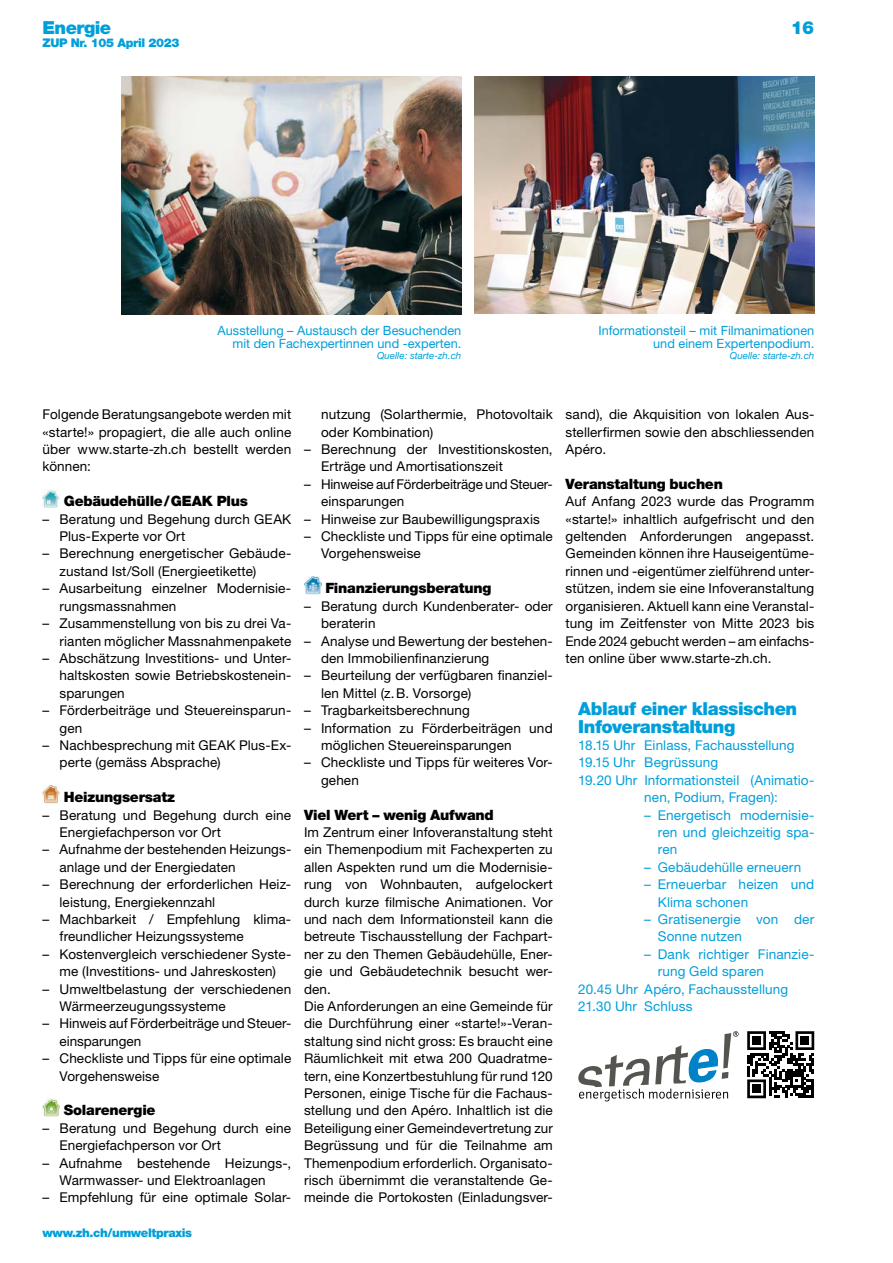
<style>
.page{position:relative;width:893px;height:1263px;background:#fff}
.page>*{position:absolute;margin:0;border:0;box-sizing:border-box;transform-origin:0 0}
.t1{font:900 18px/17.4px "Helvetica Neue LT Std";letter-spacing:-.025em;color:#009fda}
.t2{font:900 14.25px "Helvetica Neue LT Std";letter-spacing:-.015em;color:#000}
.t3{font:13.5px/17.4px "Helvetica Neue LT Std";letter-spacing:.01em;color:#000}
.t4{font:13.5px/17.4px "Helvetica Neue LT Std";letter-spacing:.01em;color:#009fda}
.t5{font:13.5px/17.4px "Helvetica Neue LT Std";letter-spacing:-.01em;color:#000}
.t6{font:12.75px/13.5px "Helvetica Neue LT Std";color:#009fda;text-align:right}
.t7{font:900 12px "Helvetica Neue LT Std";letter-spacing:-.03em;color:#009fda}
.t8{font:italic 9.75px "Helvetica Neue LT Std";color:#009fda}
</style>
<div class="page">
<img style="left:121px;top:77px;width:340px;height:238px">
<img style="left:474px;top:77px;width:340px;height:237px">
<img style="left:43px;top:489px;width:17px;height:19px">
<svg style="left:578px;top:1031px;width:160px;height:70px"></svg>
<img style="left:304px;top:576px;width:17px;height:18px">
<img style="left:43px;top:785px;width:17px;height:19px">
<img style="left:43px;top:1098px;width:17px;height:18px">
<svg style="left:747px;top:1031px;width:67px;height:67px"></svg>
<div style="left:753px;top:1036px;width:8px;height:9px;background:#000"></div>
<div style="left:801px;top:1036px;width:8px;height:9px;background:#000"></div>
<div style="left:753px;top:1085px;width:8px;height:8px;background:#000"></div>
<h1 class="t1" style="left:43px;top:19px;width:70px">Energie</h1>
<p class="t7" style="left:43px;top:35px;width:139px">ZUP Nr. 105 April 2023</p>
<h1 class="t1" style="left:791px;top:19px;width:25px">16</h1>
<p class="t6" style="left:218px;top:323px;width:245px">Ausstellung – Austausch der Besuchenden mit den Fachexpertinnen und -experten.</p>
<p class="t8" style="left:377px;top:350px;width:86px">Quelle: starte-zh.ch</p>
<p class="t6" style="left:598px;top:323px;width:217px">Informationsteil – mit Filmanimationen und einem Expertenpodium.</p>
<p class="t8" style="left:730px;top:350px;width:86px">Quelle: starte-zh.ch</p>
<p class="t3" style="left:43px;top:406px;width:250px;text-align:justify">Folgende Beratungsangebote werden mit «starte!» propagiert, die alle auch online über www.starte-zh.ch bestellt werden können:</p>
<p class="t2" style="left:64px;top:493px;width:186px">Gebäudehülle / GEAK Plus</p>
<p class="t3" style="left:60px;top:510px;width:233px;text-indent:-17px">– Beratung und Begehung durch GEAK<br>Plus-Experte vor Ort</p>
<p class="t3" style="left:60px;top:545px;width:233px;text-indent:-17px">– Berechnung energetischer Gebäude&shy;zustand Ist/Soll (Energieetikette)</p>
<p class="t3" style="left:60px;top:580px;width:233px;text-indent:-17px">– Ausarbeitung einzelner Modernisie&shy;rungsmassnahmen</p>
<p class="t3" style="left:43px;top:614px;width:250px;text-align:right">– Zusammenstellung von bis zu drei Va&shy;rianten möglicher Massnahmenpakete</p>
<p class="t3" style="left:60px;top:649px;width:233px;text-align:justify;text-indent:-17px">– Abschätzung Investitions- und Unter&shy;haltskosten sowie Betriebskostenein&shy;sparungen</p>
<p class="t3" style="left:60px;top:701px;width:233px;text-indent:-17px">– Förderbeiträge und Steuereinsparun&shy;gen</p>
<p class="t3" style="left:60px;top:736px;width:233px;text-indent:-17px">– Nachbesprechung mit GEAK Plus-Ex&shy;perte (gemäss Absprache)</p>
<p class="t2" style="left:64px;top:788px;width:113px">Heizungsersatz</p>
<p class="t3" style="left:60px;top:806px;width:233px;text-indent:-17px">– Beratung und Begehung durch eine<br>Energiefachperson vor Ort</p>
<p class="t3" style="left:60px;top:841px;width:233px;text-indent:-17px">– Aufnahme der bestehenden Heizungs&shy;anlage und der Energiedaten</p>
<p class="t3" style="left:60px;top:875px;width:233px;text-indent:-17px">– Berechnung der erforderlichen Heiz&shy;leistung, Energiekennzahl</p>
<p class="t3" style="left:60px;top:910px;width:233px;text-indent:-17px">– Machbarkeit / Empfehlung klima&shy;freundlicher Heizungssysteme</p>
<p class="t3" style="left:43px;top:945px;width:250px;text-align:center">– Kostenvergleich verschiedener Syste&shy;me (Investitions- und Jahreskosten)</p>
<p class="t3" style="left:60px;top:980px;width:233px;text-indent:-17px">– Umweltbelastung der verschiedenen<br>Wärmeerzeugungssysteme</p>
<p class="t3" style="left:60px;top:1015px;width:233px;text-indent:-17px">– Hinweis auf Förderbeiträge und Steuer&shy;einsparungen</p>
<p class="t3" style="left:60px;top:1049px;width:233px;text-indent:-17px">– Checkliste und Tipps für eine optimale<br>Vorgehensweise</p>
<p class="t2" style="left:64px;top:1102px;width:93px">Solarenergie</p>
<p class="t3" style="left:60px;top:1119px;width:233px;text-indent:-17px">– Beratung und Begehung durch eine<br>Energiefachperson vor Ort</p>
<p class="t3" style="left:60px;top:1154px;width:233px;text-indent:-17px">– Aufnahme bestehende Heizungs-,<br>Warmwasser- und Elektroanlagen</p>
<p class="t3" style="left:43px;top:1189px;width:250px">– Empfehlung für eine optimale Solar-</p>
<p class="t7" style="left:43px;top:1226px;width:151px">www.zh.ch/umweltpraxis</p>
<p class="t3" style="left:321px;top:406px;width:233px">nutzung (Solarthermie, Photovoltaik oder Kombination)</p>
<p class="t3" style="left:321px;top:440px;width:233px;text-indent:-17px">– Berechnung der Investitionskosten,<br>Erträge und Amortisationszeit</p>
<p class="t5" style="left:321px;top:475px;width:233px;text-indent:-17px">– Hinweise auf Förderbeiträge und Steuer&shy;einsparungen</p>
<p class="t3" style="left:304px;top:510px;width:237px">– Hinweise zur Baubewilligungspraxis</p>
<p class="t3" style="left:321px;top:527px;width:233px;text-indent:-17px">– Checkliste und Tipps für eine optimale<br>Vorgehensweise</p>
<p class="t2" style="left:325px;top:580px;width:168px">Finanzierungsberatung</p>
<p class="t3" style="left:321px;top:597px;width:233px;text-indent:-17px">– Beratung durch Kundenberater- oder beraterin</p>
<p class="t3" style="left:321px;top:632px;width:233px;text-indent:-17px">– Analyse und Bewertung der bestehen&shy;den Immobilienfinanzierung</p>
<p class="t3" style="left:321px;top:667px;width:233px;text-indent:-17px">– Beurteilung der verfügbaren finanziel&shy;len Mittel (z. B. Vorsorge)</p>
<p class="t3" style="left:304px;top:701px;width:167px">– Tragbarkeitsberechnung</p>
<p class="t3" style="left:321px;top:719px;width:233px;text-indent:-17px">– Information zu Förderbeiträgen und möglichen Steuereinsparungen</p>
<p class="t3" style="left:321px;top:754px;width:233px;text-indent:-17px">– Checkliste und Tipps für weiteres Vor&shy;gehen</p>
<p class="t2" style="left:304px;top:806px;width:191px">Viel Wert – wenig Aufwand</p>
<p class="t3" style="left:304px;top:823px;width:250px">Im Zentrum einer Infoveranstaltung steht ein Themenpodium mit Fachexperten zu allen Aspekten rund um die Modernisie&shy;rung von Wohnbauten, aufgelockert durch kurze filmische Animationen. Vor und nach dem Informationsteil kann die betreute Tischausstellung der Fachpart&shy;ner zu den Themen Gebäudehülle, Ener&shy;gie und Gebäudetechnik besucht wer&shy;den.<br>Die Anforderungen an eine Gemeinde für die Durchführung einer «starte!»-Veran&shy;staltung sind nicht gross: Es braucht eine Räumlichkeit mit etwa 200 Quadratme&shy;tern, eine Konzertbestuhlung für rund 120<br>Personen, einige Tische für die Fachaus&shy;stellung und den Apéro. Inhaltlich ist die Beteiligung einer Gemeindevertretung zur Begrüssung und für die Teilnahme am Themenpodium erforderlich. Organisato&shy;risch übernimmt die veranstaltende Ge&shy;meinde die Portokosten (Einladungsver-</p>
<p class="t3" style="left:566px;top:406px;width:250px;text-align:justify">sand), die Akquisition von lokalen Aus&shy;stellerfirmen sowie den abschliessenden Apéro.</p>
<p class="t2" style="left:566px;top:475px;width:159px">Veranstaltung buchen</p>
<p class="t3" style="left:566px;top:493px;width:250px;text-align:justify">Auf Anfang 2023 wurde das Programm «starte!» inhaltlich aufgefrischt und den geltenden Anforderungen angepasst.<br>Gemeinden können ihre Hauseigentüme&shy;rinnen und -eigentümer zielführend unter&shy;stützen, indem sie eine Infoveranstaltung organisieren. Aktuell kann eine Veranstal&shy;tung im Zeitfenster von Mitte 2023 bis Ende 2024 gebucht werden – am einfachs&shy;ten online über www.starte-zh.ch.</p>
<h1 class="t1" style="left:578px;top:700px;width:220px">Ablauf einer klassischen<br>Infoveranstaltung</h1>
<p class="t4" style="left:578px;top:736px;width:218px">18.15 Uhr Einlass, Fachausstellung</p>
<p class="t4" style="left:578px;top:754px;width:141px">19.15 Uhr Begrüssung</p>
<p class="t4" style="left:578px;top:771px;width:237px">19.20 Uhr Informationsteil (Animatio-</p>
<p class="t4" style="left:644px;top:788px;width:135px">nen, Podium, Fragen):</p>
<p class="t4" style="left:658px;top:806px;width:158px;text-align:justify;text-indent:-13px">– Energetisch modernisie&shy;ren und gleichzeitig spa&shy;ren</p>
<p class="t4" style="left:644px;top:858px;width:158px">– Gebäudehülle erneuern</p>
<p class="t4" style="left:658px;top:875px;width:158px;text-indent:-14px">– Erneuerbar heizen und<br>Klima schonen</p>
<p class="t4" style="left:658px;top:910px;width:158px;text-indent:-14px">– Gratisenergie von der<br>Sonne nutzen</p>
<p class="t4" style="left:644px;top:945px;width:171px">– Dank richtiger Finanzie-</p>
<p class="t4" style="left:658px;top:962px;width:108px">rung Geld sparen</p>
<p class="t4" style="left:578px;top:980px;width:211px">20.45 Uhr Apéro, Fachausstellung</p>
<p class="t4" style="left:578px;top:997px;width:116px">21.30 Uhr Schluss</p>
</div>
